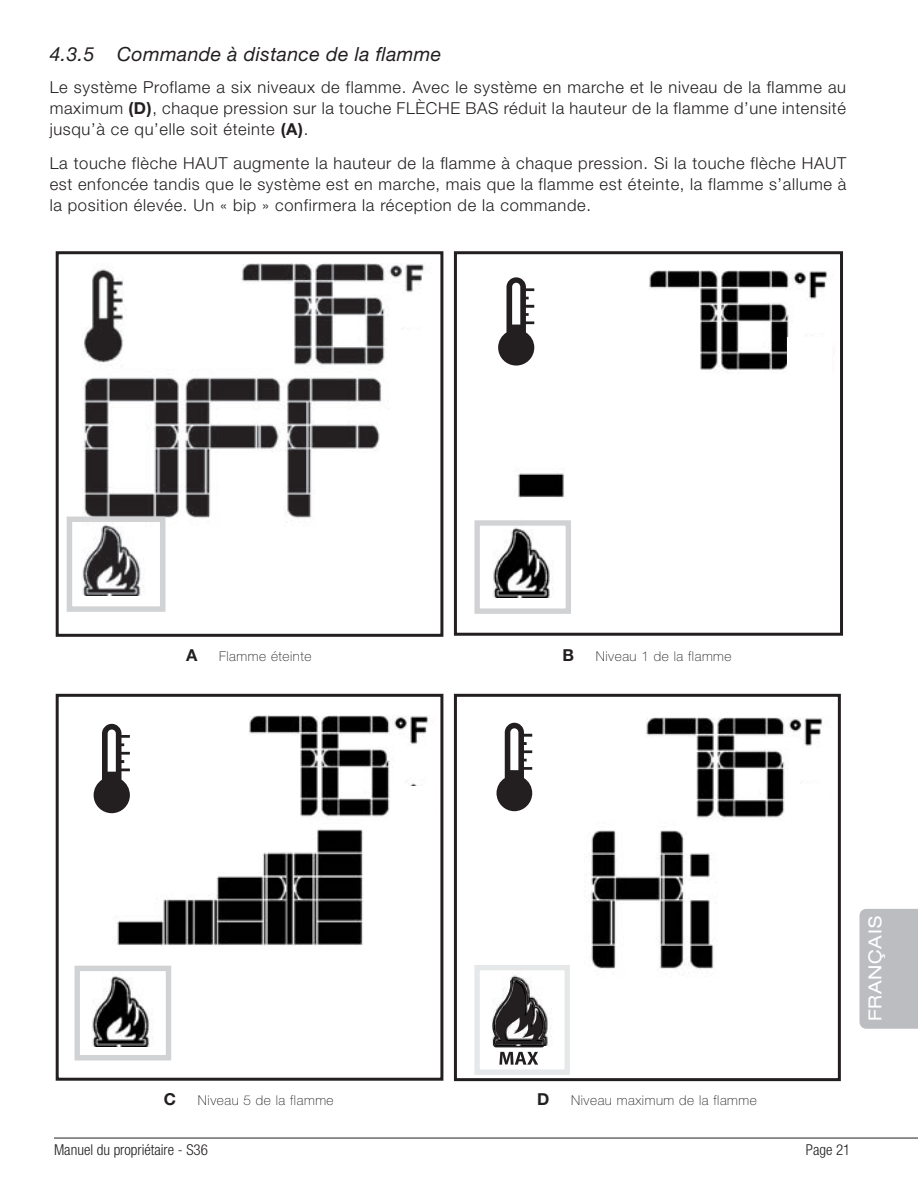
<style>
.page{position:relative;width:918px;height:1188px;background:#fff}
.page>*{position:absolute;margin:0;border:0;box-sizing:border-box;transform-origin:0 0}
.t1{font:italic 19.5px "Helvetica Neue LT Std";letter-spacing:.02em;color:#231f20}
.t2{font:expanded 18px "Helvetica Neue LT Std";letter-spacing:.04em;color:#fff}
.t3{font:300 16.5px/21px "Helvetica Neue LT Std";letter-spacing:.04em;color:#231f20;text-align:justify}
.t4{font:700 16.5px "Helvetica Neue LT Std";color:#231f20}
.t5{font:300 condensed 15px "Helvetica Neue LT Std";color:#231f20}
.t6{font:100 13.5px "Helvetica Neue LT Std";letter-spacing:.04em;color:#231f20}
.s1{font-weight:700}
</style>
<div class="page">
<hr style="left:54px;top:1138px;width:864px;height:1px;background:#231f20">
<div style="left:859px;top:909px;width:59px;height:120px;background:#bbbdc1"></div>
<svg style="left:66px;top:263px;width:358px;height:349px"></svg>
<div style="left:130px;top:290px;width:61px;height:48px;background:#fff"></div>
<div style="left:56px;top:251px;width:387px;height:386px;border:3px solid #231f20"></div>
<svg style="left:493px;top:270px;width:341px;height:328px"></svg>
<div style="left:474px;top:520px;width:97px;height:94px;border:5px solid #d1d2d4"></div>
<div style="left:474px;top:259px;width:113px;height:123px;background:#fff"></div>
<svg style="left:498px;top:277px;width:36px;height:89px"></svg>
<div style="left:788px;top:337px;width:44px;height:49px;background:#fff"></div>
<div style="left:454px;top:251px;width:389px;height:385px;border:3px solid #231f20"></div>
<div style="left:539px;top:325px;width:60px;height:47px;background:#fff"></div>
<svg style="left:74px;top:715px;width:355px;height:346px"></svg>
<div style="left:75px;top:966px;width:96px;height:94px;border:5px solid #d1d2d4"></div>
<div style="left:69px;top:705px;width:114px;height:125px;background:#fff"></div>
<svg style="left:94px;top:724px;width:36px;height:89px"></svg>
<div style="left:391px;top:786px;width:45px;height:44px;background:#fff"></div>
<div style="left:56px;top:694px;width:387px;height:387px;border:3px solid #231f20"></div>
<div style="left:136px;top:774px;width:60px;height:47px;background:#fff"></div>
<svg style="left:510px;top:717px;width:314px;height:329px"></svg>
<div style="left:474px;top:965px;width:96px;height:110px;border:5px solid #e6e7e9"></div>
<div style="left:473px;top:704px;width:112px;height:124px;background:#fff"></div>
<svg style="left:497px;top:723px;width:35px;height:88px"></svg>
<svg style="left:492px;top:979px;width:53px;height:86px"></svg>
<div style="left:785px;top:784px;width:44px;height:44px;background:#fff"></div>
<div style="left:454px;top:694px;width:387px;height:387px;border:3px solid #231f20"></div>
<div style="left:539px;top:770px;width:60px;height:46px;background:#fff"></div>
<p class="t1" style="left:50px;top:43px;width:393px">4.3.5 Commande à distance de la flamme</p>
<p class="t3" style="left:50px;top:76px;width:798px">Le système Proflame a six niveaux de flamme. Avec le système en marche et le niveau de la flamme au maximum <span class="s1">(D)</span>, chaque pression sur la touche FLÈCHE BAS réduit la hauteur de la flamme d’une intensité jusqu’à ce qu’elle soit éteinte <span class="s1">(A)</span>.</p>
<p class="t3" style="left:50px;top:153px;width:798px">La touche flèche HAUT augmente la hauteur de la flamme à chaque pression. Si la touche flèche HAUT est enfoncée tandis que le système est en marche, mais que la flamme est éteinte, la flamme s’allume à la position élevée. Un « bip » confirmera la réception de la commande.</p>
<p class="t4" style="left:186px;top:645px;width:13px">A</p>
<p class="t6" style="left:219px;top:649px;width:94px">Flamme éteinte</p>
<p class="t4" style="left:563px;top:645px;width:13px">B</p>
<p class="t6" style="left:596px;top:649px;width:137px">Niveau 1 de la flamme</p>
<p class="t2" style="left:864px;top:1021px;width:106px;rotate:-90deg">FRANÇAIS</p>
<p class="t4" style="left:164px;top:1089px;width:14px">C</p>
<p class="t6" style="left:198px;top:1092px;width:137px">Niveau 5 de la flamme</p>
<p class="t4" style="left:537px;top:1089px;width:14px">D</p>
<p class="t6" style="left:571px;top:1092px;width:187px">Niveau maximum de la flamme</p>
<p class="t5" style="left:54px;top:1141px;width:155px">Manuel du propriétaire - S36</p>
<p class="t5" style="left:806px;top:1141px;width:46px">Page 21</p>
</div>
